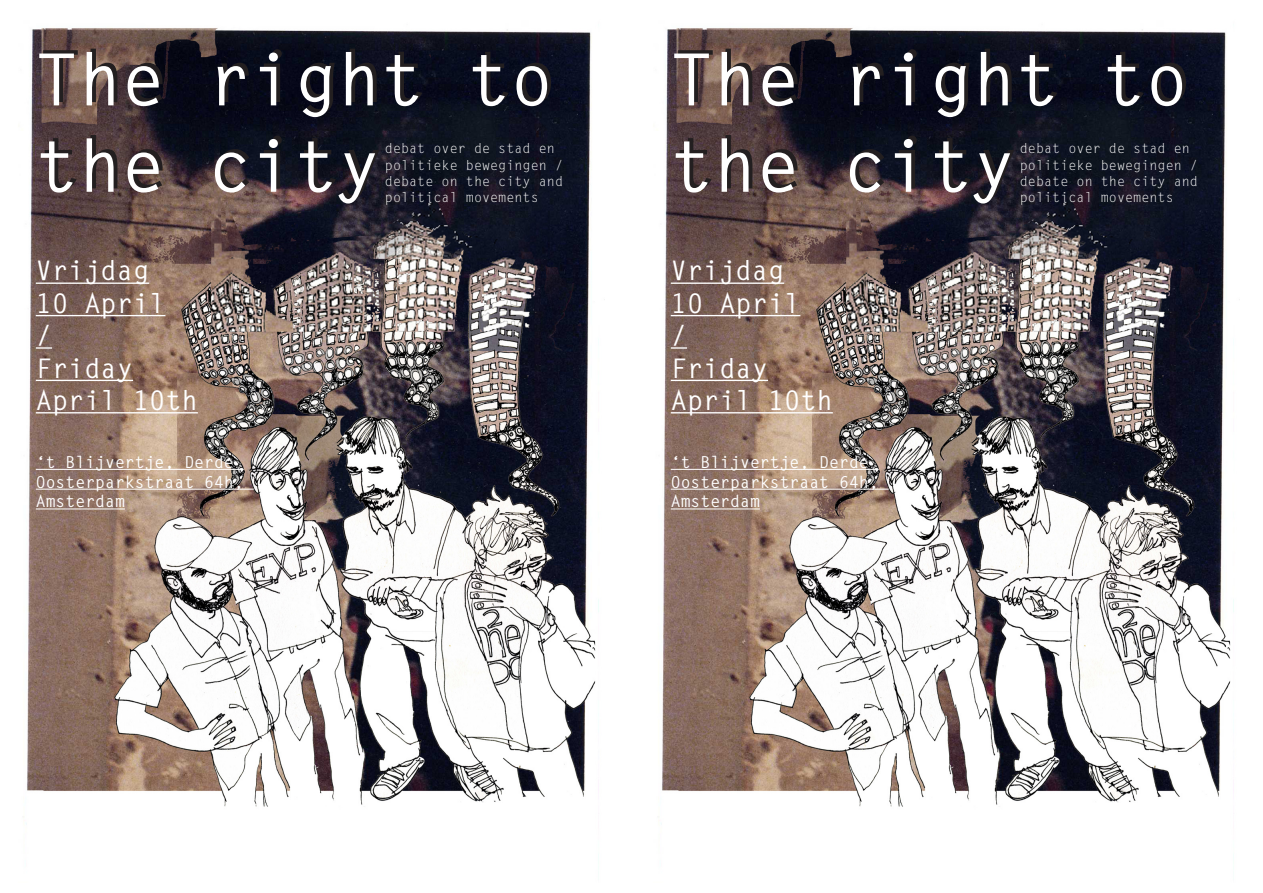
<style>
.page{position:relative;width:1263px;height:893px;background:#fff}
.page>*{position:absolute;margin:0;border:0;box-sizing:border-box;transform-origin:0 0}
.t1{font:700 72px/86.4px "Letter Gothic Std";color:#fff}
.t2{font:700 27px "Letter Gothic Std";color:#fff}
.t3{font:700 16.5px/19.8px "Letter Gothic Std";color:#fff}
.t4{font:13.5px "Letter Gothic Std";color:#fff}
</style>
<div class="page">
<img style="left:23px;top:28px;width:576px;height:830px">
<hr style="left:36px;top:282px;width:113px;height:2px;background:#fff">
<hr style="left:36px;top:315px;width:129px;height:1px;background:#fff">
<svg style="left:36px;top:347px;width:16px;height:2px"></svg>
<hr style="left:36px;top:380px;width:97px;height:1px;background:#fff">
<hr style="left:36px;top:412px;width:162px;height:1px;background:#fff">
<hr style="left:36px;top:469px;width:208px;height:1px;background:#fff">
<hr style="left:36px;top:489px;width:218px;height:1px;background:#fff">
<hr style="left:36px;top:509px;width:89px;height:1px;background:#fff">
<img style="left:658px;top:28px;width:576px;height:830px">
<hr style="left:671px;top:282px;width:113px;height:2px;background:#fff">
<hr style="left:671px;top:315px;width:129px;height:1px;background:#fff">
<svg style="left:671px;top:347px;width:16px;height:2px"></svg>
<hr style="left:671px;top:380px;width:97px;height:1px;background:#fff">
<hr style="left:671px;top:412px;width:162px;height:1px;background:#fff">
<hr style="left:671px;top:469px;width:208px;height:1px;background:#fff">
<hr style="left:671px;top:489px;width:218px;height:1px;background:#fff">
<hr style="left:671px;top:509px;width:89px;height:1px;background:#fff">
<p class="t1" style="left:35px;top:38px;width:520px">The right to the city</p>
<p class="t4" style="left:385px;top:141px;width:172px">debat over de stad en</p>
<p class="t4" style="left:385px;top:157px;width:180px">politieke bewegingen /</p>
<p class="t4" style="left:385px;top:173px;width:180px">debate on the city and</p>
<p class="t4" style="left:385px;top:189px;width:155px">political movements</p>
<p class="t2" style="left:36px;top:254px;width:115px">Vrijdag</p>
<p class="t2" style="left:36px;top:287px;width:131px">10 April</p>
<p class="t2" style="left:36px;top:319px;width:18px">/</p>
<p class="t2" style="left:36px;top:351px;width:99px">Friday</p>
<p class="t2" style="left:36px;top:384px;width:163px">April 10th</p>
<p class="t3" style="left:36px;top:452px;width:209px">‘t Blijvertje, Derde<br>Oosterparkstraat 64h,<br>Amsterdam</p>
<p class="t1" style="left:670px;top:38px;width:520px">The right to the city</p>
<p class="t4" style="left:1020px;top:141px;width:172px">debat over de stad en</p>
<p class="t4" style="left:1020px;top:157px;width:180px">politieke bewegingen /</p>
<p class="t4" style="left:1020px;top:173px;width:180px">debate on the city and</p>
<p class="t4" style="left:1020px;top:189px;width:155px">political movements</p>
<p class="t2" style="left:671px;top:254px;width:115px">Vrijdag</p>
<p class="t2" style="left:671px;top:287px;width:131px">10 April</p>
<p class="t2" style="left:671px;top:319px;width:18px">/</p>
<p class="t2" style="left:671px;top:351px;width:99px">Friday</p>
<p class="t2" style="left:671px;top:384px;width:163px">April 10th</p>
<p class="t3" style="left:671px;top:452px;width:209px">‘t Blijvertje, Derde<br>Oosterparkstraat 64h,<br>Amsterdam</p>
</div>
